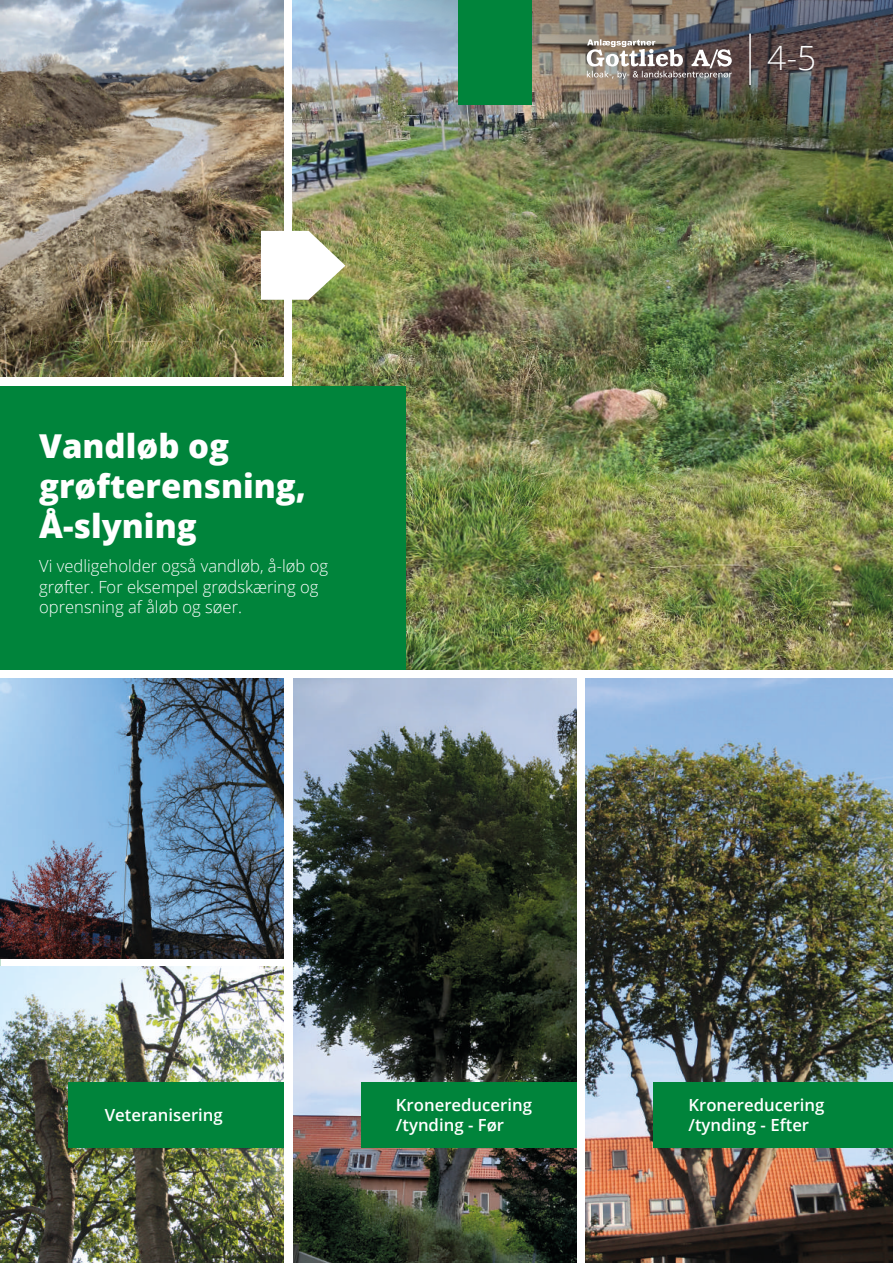
<style>
.page{position:relative;width:893px;height:1263px;background:#fff}
.page>*{position:absolute;margin:0;border:0;box-sizing:border-box;transform-origin:0 0}
.t1{font:300 33.45px "Open Sans";color:#fff}
.t2{font:800 33px/39.6px "Open Sans";color:#fff}
.t3{font:300 16.8px/20.1px "Open Sans";color:#fff}
.t4{font:600 16.8px/20.1px "Open Sans";color:#fff}
</style>
<div class="page">
<img style="left:293px;top:678px;width:283px;height:585px">
<img style="left:293px;top:0;width:600px;height:669px">
<img style="left:0;top:678px;width:284px;height:280px">
<img style="left:0;top:966px;width:284px;height:297px">
<img style="left:585px;top:678px;width:308px;height:585px">
<img style="left:0;top:0;width:284px;height:377px">
<svg style="left:261px;top:231px;width:84px;height:69px"></svg>
<div style="left:361px;top:1082px;width:215px;height:66px;background:#00843b"></div>
<div style="left:68px;top:1082px;width:216px;height:66px;background:#00843b"></div>
<div style="left:653px;top:1082px;width:240px;height:66px;background:#00843b"></div>
<div style="left:0;top:386px;width:406px;height:283px;background:#00843b"></div>
<div style="left:458px;top:0;width:73px;height:105px;background:#00843b"></div>
<svg style="left:587px;top:39px;width:145px;height:40px"></svg>
<hr style="left:749px;top:34px;width:2px;height:51px;background:#fff">
<h2 class="t2" style="left:39px;top:425px;width:268px">Vandløb og grøfterensning,<br>Å-slyning</h2>
<p class="t3" style="left:39px;top:556px;width:290px">Vi vedligeholder også vandløb, å-løb og grøfter. For eksempel grødskæring og oprensning af åløb og søer.</p>
<h1 class="t1" style="left:767px;top:35px;width:50px">4-5</h1>
<p class="t4" style="left:105px;top:1105px;width:120px">Veteranisering</p>
<p class="t4" style="left:688px;top:1095px;width:138px">Kronereducering /tynding - Efter</p>
<p class="t4" style="left:396px;top:1095px;width:138px">Kronereducering /tynding - Før</p>
</div>
